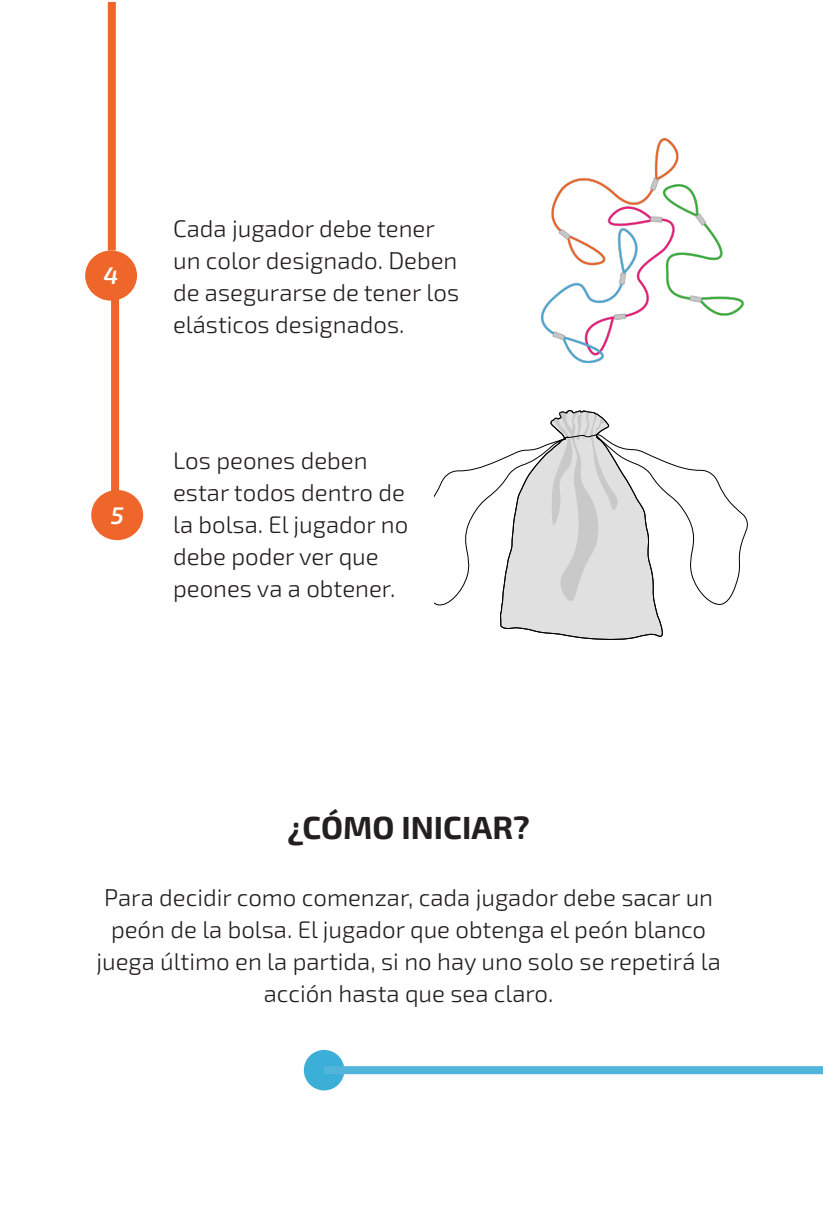
<style>
.page{position:relative;width:823px;height:1225px;background:#fff}
.page>*{position:absolute;margin:0;border:0;box-sizing:border-box;transform-origin:0 0}
.t1{font:700 32px "Exo 2";color:#231f20}
.t2{font:300 24px/32px "Exo 2";color:#231f20}
.t3{font:italic 600 24px "Exo 2";color:#fff}
</style>
<div class="page">
<img style="left:541px;top:138px;width:203px;height:225px">
<svg style="left:434px;top:410px;width:314px;height:230px"></svg>
<div style="left:108px;top:2px;width:8px;height:248px;background:#ee662a"></div>
<div style="left:85px;top:250px;width:52px;height:51px;background:#ee662a;border-radius:50%"></div>
<div style="left:111px;top:295px;width:8px;height:220px;background:#ee662a"></div>
<div style="left:91px;top:490px;width:52px;height:50px;background:#ee662a;border-radius:50%"></div>
<div style="left:303px;top:1050px;width:41px;height:40px;background:#3cafd9;border-radius:50%"></div>
<div style="left:324px;top:1066px;width:498px;height:8px;background:#50b4db"></div>
<p class="t3" style="left:104px;top:259px;width:16px">4</p>
<p class="t3" style="left:111px;top:498px;width:14px">5</p>
<p class="t2" style="left:173px;top:212px;width:287px">Cada jugador debe tener un color designado. Deben de asegurarse de tener los elásticos designados.</p>
<p class="t2" style="left:173px;top:444px;width:236px">Los peones deben estar todos dentro de la bolsa. El jugador no debe poder ver que peones va a obtener.</p>
<p class="t1" style="left:287px;top:805px;width:243px">¿CÓMO INICIAR?</p>
<p class="t2" style="left:96px;top:880px;width:625px;text-align:center">Para decidir como comenzar, cada jugador debe sacar un peón de la bolsa. El jugador que obtenga el peón blanco juega último en la partida, si no hay uno solo se repetirá la acción hasta que sea claro.</p>
</div>
